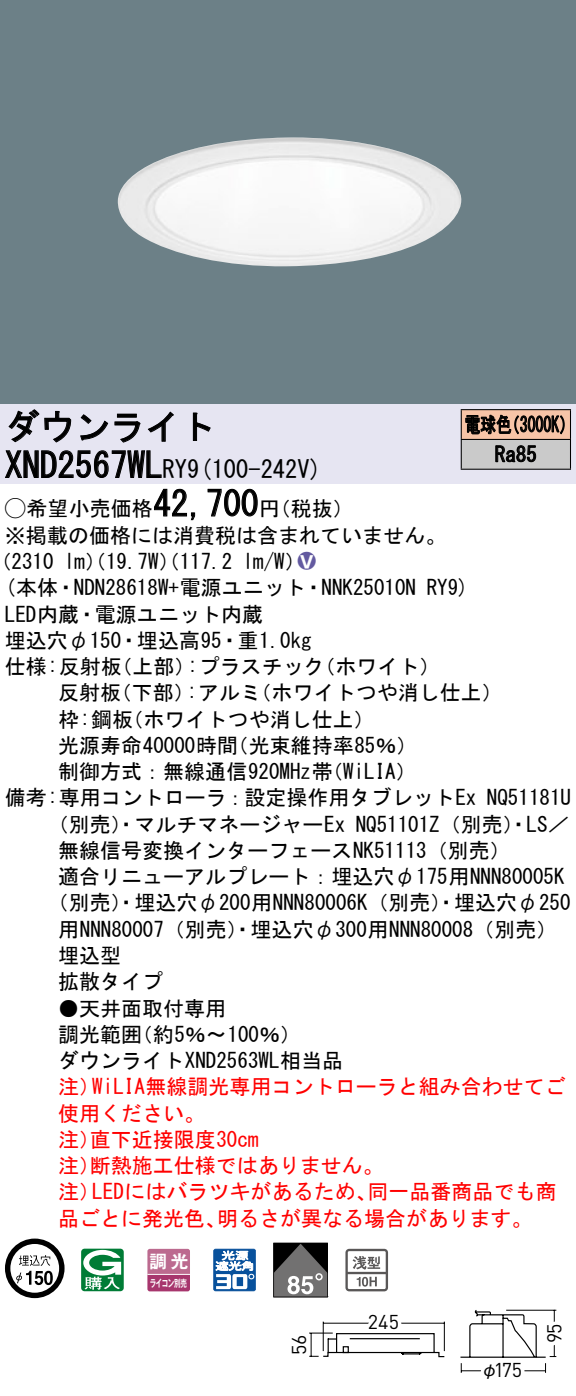
<style>
.page{position:relative;width:576px;height:1396px;background:#fff}
.page>*{position:absolute;margin:0;border:0;box-sizing:border-box;transform-origin:0 0}
.t1{font:35px "MS Gothic";color:#000}
.t2{font:24.5px "MS Gothic";color:#000}
.t3{font:21px/26.2px "MS Gothic";color:#000}
.t4{font:21px/26.2px "MS Gothic";color:#f00}
.t5{font:21px/29.8px "MS Gothic";color:#000;scale:.75 1}
.t6{font:21px "Ford Classification 1";color:#635aa0}
.t7{font:19.95px "DINOT";letter-spacing:-.02em;color:#000}
.t8{font:17.5px "Gothic MB101 Pro De Bold 90 pv RKSJ H";color:#fff}
.t9{font:17.5px "Gothic BBB Pro Medium 90 pv RKSJ H";color:#000}
.t10{font:10.15px "Gothic MB101 Pro De Bold 90 pv RKSJ H";letter-spacing:-.05em;color:#fff;scale:.65 1}
.s1{font-size:24.5px}
.s2{font-family:"Ford Classification 1"}
.s3{color:#fff}
</style>
<div class="page">
<div style="left:0;top:0;width:575px;height:404px;background:#6c8087"></div>
<img style="left:117px;top:137px;width:345px;height:130px">
<div style="left:0;top:404px;width:575px;height:79px;background:#e6e5f2"></div>
<svg style="left:8px;top:409px;width:64px;height:34px"></svg>
<svg style="left:80px;top:413px;width:60px;height:30px"></svg>
<svg style="left:147px;top:411px;width:26px;height:31px"></svg>
<svg style="left:192px;top:412px;width:19px;height:29px"></svg>
<svg style="left:5px;top:450px;width:157px;height:28px"></svg>
<svg style="left:154px;top:488px;width:42px;height:32px"></svg>
<svg style="left:207px;top:488px;width:51px;height:29px"></svg>
<svg style="left:5px;top:1238px;width:59px;height:59px"></svg>
<svg style="left:44px;top:1270px;width:9px;height:14px"></svg>
<svg style="left:81px;top:1248px;width:43px;height:42px"></svg>
<svg style="left:147px;top:1248px;width:43px;height:43px;background:#b75e88"></svg>
<hr style="left:147px;top:1273px;width:43px;height:1px;background:#fff">
<svg style="left:213px;top:1248px;width:43px;height:42px"></svg>
<svg style="left:273px;top:1242px;width:55px;height:55px;background:#5e5d5d"></svg>
<svg style="left:345px;top:1248px;width:43px;height:43px"></svg>
<div style="left:461px;top:409px;width:109px;height:30px;background:#f7c4a7"></div>
<div style="left:461px;top:439px;width:109px;height:30px;background:#cacaca"></div>
<hr style="left:460px;top:409px;width:110px;height:1px;background:#000">
<hr style="left:569px;top:410px;width:2px;height:29px;background:#000">
<hr style="left:460px;top:439px;width:110px;height:1px;background:#000">
<hr style="left:569px;top:440px;width:2px;height:28px;background:#000">
<hr style="left:460px;top:468px;width:110px;height:2px;background:#000">
<svg style="left:460px;top:410px;width:104px;height:58px"></svg>
<svg style="left:460px;top:1309px;width:97px;height:64px"></svg>
<svg style="left:309px;top:1321px;width:136px;height:37px"></svg>
<h1 class="t1" style="left:5px;top:409px;width:212px">ダウンライト</h1>
<p class="t2" style="left:187px;top:456px;width:136px">(9 100-242 (V</p>
<h1 class="t1" style="left:5px;top:447px;width:184px">XND2567WL<span class="s1">RY</span></h1>
<h1 class="t1" style="left:153px;top:486px;width:106px">42,700</h1>
<p class="t3" style="left:5px;top:495px;width:442px"><span class="s2">A</span>希望小売価格<br>※掲載の価格には消費税は含まれていません。</p>
<p class="t6" style="left:298px;top:550px;width:19px">2<span class="s3">8</span></p>
<p class="t3" style="left:259px;top:495px;width:96px">（円税抜(</p>
<p class="t3" style="left:243px;top:548px;width:64px">l m (W/</p>
<p class="t3" style="left:-9px;top:548px;width:65px">（2310</p>
<p class="t3" style="left:64px;top:548px;width:169px">lm）（19.7 ）（W 117.2</p>
<p class="t5" style="left:494px;top:409px;width:57px;text-indent:-30px">電球色<br>Ra85</p>
<p class="t5" style="left:504px;top:409px;width:96px">（3000 (K</p>
<p class="t3" style="left:5px;top:574px;width:412px">(本体・NDN28618 +W 電源ユニット・NNK25010N</p>
<p class="t3" style="left:5px;top:600px;width:259px">LED内蔵・電源ユニット内蔵</p>
<p class="t3" style="left:5px;top:627px;width:308px">埋込穴φ150・埋込高95・重1.0kg</p>
<p class="t3" style="left:314px;top:653px;width:127px">（ホワイト(</p>
<p class="t3" style="left:426px;top:574px;width:44px">RY (9</p>
<p class="t3" style="left:187px;top:653px;width:139px">:プラスチック</p>
<p class="t3" style="left:5px;top:653px;width:118px">仕様:反射板</p>
<p class="t3" style="left:111px;top:653px;width:85px">（上部）</p>
<p class="t3" style="left:58px;top:679px;width:64px">反射板</p>
<p class="t3" style="left:111px;top:679px;width:85px">（下部）</p>
<p class="t3" style="left:187px;top:679px;width:76px">:アルミ</p>
<p class="t3" style="left:250px;top:679px;width:253px">（ホワイトつや消し仕上(</p>
<p class="t3" style="left:58px;top:705px;width:76px">枠:鋼板</p>
<p class="t3" style="left:122px;top:705px;width:253px">（ホワイトつや消し仕上(</p>
<p class="t3" style="left:58px;top:732px;width:181px">光源寿命40000時間</p>
<p class="t3" style="left:227px;top:732px;width:191px">（光束維持率85％(</p>
<p class="t3" style="left:58px;top:758px;width:276px">制御方式：無線通信920MHz帯</p>
<p class="t3" style="left:322px;top:758px;width:96px">（WiLIA(</p>
<p class="t3" style="left:355px;top:784px;width:215px;text-indent:-350px">備考:専用コントローラ：設定操作用タブレットEx<br>NQ51101 （Z 別売）・LS／</p>
<p class="t3" style="left:486px;top:784px;width:85px">NQ51181U</p>
<p class="t3" style="left:48px;top:810px;width:299px">（別売）・マルチマネージャーEx</p>
<p class="t3" style="left:58px;top:837px;width:454px">無線信号変換インターフェースNK51113（別売(</p>
<p class="t3" style="left:58px;top:863px;width:507px">適合リニューアルプレート：埋込穴φ175用NNN80005K</p>
<p class="t3" style="left:48px;top:889px;width:524px">（別売）・埋込穴φ200用NNN80006 （K 別売）・埋込穴φ250</p>
<p class="t3" style="left:58px;top:915px;width:500px">用NNN80007（別売）・埋込穴φ300用NNN80008（別売(</p>
<p class="t3" style="left:58px;top:942px;width:64px">埋込型</p>
<p class="t3" style="left:58px;top:968px;width:106px">拡散タイプ</p>
<p class="t3" style="left:132px;top:994px;width:171px;text-indent:-74px">●天井面取付専用<br>（約5％〜100％(</p>
<p class="t3" style="left:58px;top:1020px;width:286px">調光範囲<br>ダウンライトXND2563WL相当品</p>
<p class="t4" style="left:92px;top:1073px;width:475px">WiLIA無線調光専用コントローラと組み合わせてご</p>
<p class="t4" style="left:58px;top:1073px;width:43px">注）</p>
<p class="t4" style="left:58px;top:1099px;width:148px">使用ください。</p>
<p class="t4" style="left:90px;top:1125px;width:170px">直下近接限度30cm</p>
<p class="t4" style="left:90px;top:1125px;width:295px;text-indent:-32px">注）<br>断熱施工仕様ではありません。</p>
<p class="t4" style="left:58px;top:1152px;width:43px">注）</p>
<p class="t4" style="left:92px;top:1178px;width:286px">LEDにはバラツキがあるため、</p>
<p class="t4" style="left:367px;top:1178px;width:190px">同一品番商品でも商</p>
<p class="t4" style="left:58px;top:1178px;width:43px">注）</p>
<p class="t4" style="left:58px;top:1204px;width:169px">品ごとに発光色、</p>
<p class="t4" style="left:217px;top:1204px;width:317px">明るさが異なる場合があります。</p>
<p class="t8" style="left:149px;top:1246px;width:41px">調光</p>
<p class="t10" style="left:150px;top:1274px;width:59px">ライコン別売</p>
<p class="t7" style="left:285px;top:1354px;width:22px;rotate:-90deg">56</p>
<p class="t7" style="left:368px;top:1308px;width:33px">245</p>
<p class="t7" style="left:493px;top:1355px;width:30px">175</p>
<p class="t9" style="left:480px;top:1355px;width:19px">φ</p>
<p class="t7" style="left:540px;top:1343px;width:21px;rotate:-90deg">95</p>
</div>
